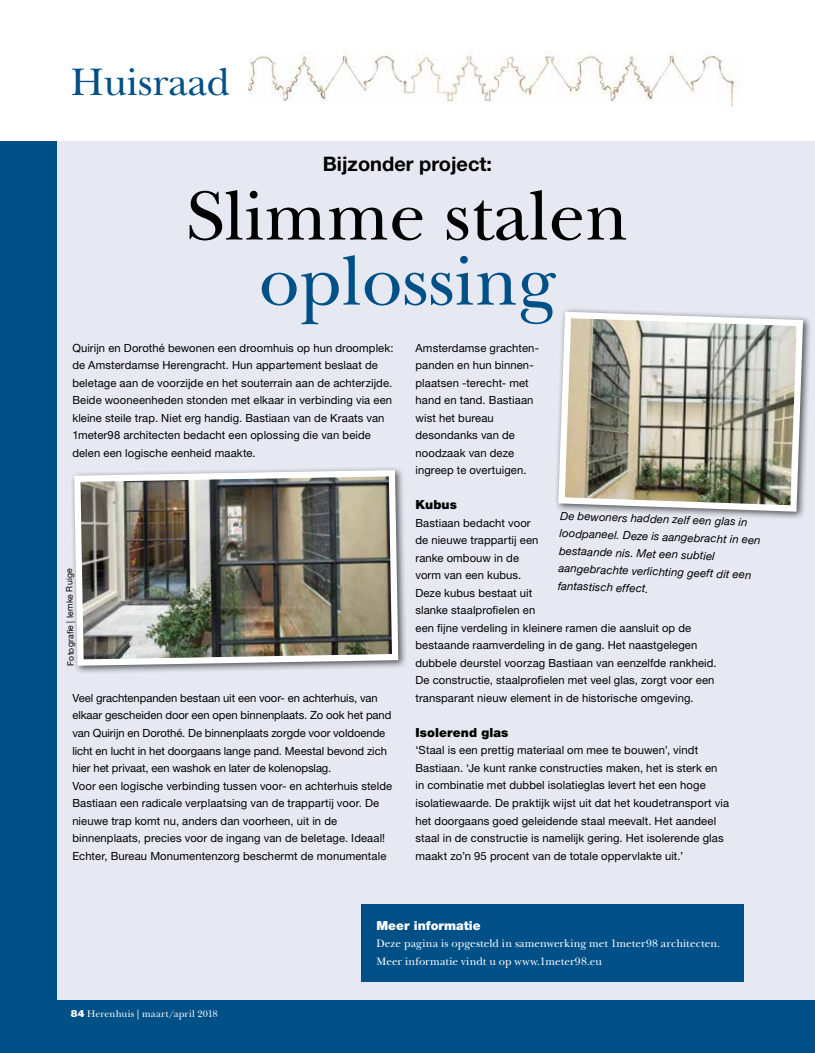
<style>
.page{position:relative;width:815px;height:1053px;background:#fff}
.page>*{position:absolute;margin:0;border:0;box-sizing:border-box;transform-origin:0 0}
.t1{font:72.5px "New Baskerville Std";color:#000}
.t2{font:72.5px "New Baskerville Std";color:#005088}
.t3{font:40px "New Baskerville Std";color:#005088}
.t4{font:700 20px "Helvetica Neue LT Std";color:#000}
.t5{font:900 12.5px "Helvetica Neue LT Std";letter-spacing:.01em;color:#000}
.t6{font:900 12.5px "Helvetica Neue LT Std";color:#fff}
.t7{font:11.25px/17.5px "Helvetica Neue LT Std";letter-spacing:.01em;color:#000}
.t8{font:italic 11.25px/17.5px "Helvetica Neue LT Std";color:#000}
.t9{font:11.25px/17.5px "New Baskerville Std";letter-spacing:.005em;color:#fff}
.t10{font:10px "New Baskerville Std";letter-spacing:.015em;color:#fff}
.t11{font:8.75px "Helvetica Neue LT Std";color:#000}
.s1{font-family:"Helvetica Neue LT Std";font-weight:900}
</style>
<div class="page">
<img style="left:248px;top:52px;width:490px;height:54px">
<div style="left:0;top:141px;width:815px;height:911px;background:#005088"></div>
<div style="left:57px;top:141px;width:758px;height:858px;background:#e6e9f1"></div>
<div style="left:361px;top:904px;width:383px;height:77px;background:#005088"></div>
<div style="left:70px;top:466px;width:337px;height:208px;background:#000;opacity:.65"></div>
<img style="left:71px;top:467px;width:330px;height:202px">
<div style="left:554px;top:307px;width:258px;height:213px;background:#000;opacity:.65"></div>
<img style="left:555px;top:308px;width:251px;height:207px">
<h2 class="t3" style="left:71px;top:59px;width:161px">Huisraad</h2>
<h3 class="t4" style="left:323px;top:151px;width:171px">Bijzonder project:</h3>
<h1 class="t1" style="left:186px;top:174px;width:444px">Slimme stalen</h1>
<h1 class="t2" style="left:259px;top:239px;width:299px">oplossing</h1>
<p class="t7" style="left:72px;top:339px;width:323px">Quirijn en Dorothé bewonen een droomhuis op hun droomplek: de Amsterdamse Herengracht. Hun appartement beslaat de beletage aan de voorzijde en het souterrain aan de achterzijde.<br>Beide wooneenheden stonden met elkaar in verbinding via een kleine steile trap. Niet erg handig. Bastiaan van de Kraats van 1meter98 architecten bedacht een oplossing die van beide delen een logische eenheid maakte.</p>
<p class="t11" style="left:66px;top:665px;width:99px;rotate:-91deg">Fotografi e | Iemke Ruige</p>
<p class="t7" style="left:72px;top:689px;width:321px">Veel grachtenpanden bestaan uit een voor- en achterhuis, van elkaar gescheiden door een open binnenplaats. Zo ook het pand van Quirijn en Dorothé. De binnenplaats zorgde voor voldoende licht en lucht in het doorgaans lange pand. Meestal bevond zich hier het privaat, een washok en later de kolenopslag.<br>Voor een logische verbinding tussen voor- en achterhuis stelde Bastiaan een radicale verplaatsing van de trappartij voor. De nieuwe trap komt nu, anders dan voorheen, uit in de binnenplaats, precies voor de ingang van de beletage. Ideaal!<br>Echter, Bureau Monumentenzorg beschermt de monumentale</p>
<p class="t7" style="left:415px;top:339px;width:124px">Amsterdamse grachten&shy;panden en hun binnen&shy;plaatsen -terecht- met hand en tand. Bastiaan wist het bureau desondanks van de noodzaak van deze ingreep te overtuigen.</p>
<p class="t5" style="left:415px;top:497px;width:43px">Kubus</p>
<p class="t7" style="left:415px;top:514px;width:303px">Bastiaan bedacht voor<br>de nieuwe trappartij een<br>ranke ombouw in de<br>vorm van een kubus.<br>Deze kubus bestaat uit<br>slanke staalprofielen en<br>een fijne verdeling in kleinere ramen die aansluit op de bestaande raamverdeling in de gang. Het naastgelegen dubbele deurstel voorzag Bastiaan van eenzelfde rankheid.<br>De constructie, staalprofielen met veel glas, zorgt voor een transparant nieuw element in de historische omgeving.</p>
<p class="t5" style="left:415px;top:725px;width:95px">Isolerend glas</p>
<p class="t7" style="left:415px;top:741px;width:315px">‘Staal is een prettig materiaal om mee te bouwen’, vindt Bastiaan. ‘Je kunt ranke constructies maken, het is sterk en<br>in combinatie met dubbel isolatieglas levert het een hoge isolatiewaarde. De praktijk wijst uit dat het koudetransport via het doorgaans goed geleidende staal meevalt. Het aandeel staal in de constructie is namelijk gering. Het isolerende glas maakt zo’n 95 procent van de totale oppervlakte uit.’</p>
<p class="t8" style="left:561px;top:506px;width:202px;rotate:2deg">De bewoners hadden zelf een glas in loodpaneel. Deze is aangebracht in een bestaande nis. Met een subtiel aangebrachte verlichting geeft dit een fantastisch effect.</p>
<p class="t10" style="left:71px;top:1007px;width:148px"><span class="s1">84</span> Herenhuis | maart/april 2018</p>
<p class="t6" style="left:376px;top:917px;width:106px">Meer informatie</p>
<p class="t9" style="left:376px;top:934px;width:345px">Deze pagina is opgesteld in samenwerking met 1meter98 architecten.<br>Meer informatie vindt u op www.1meter98.eu</p>
</div>
